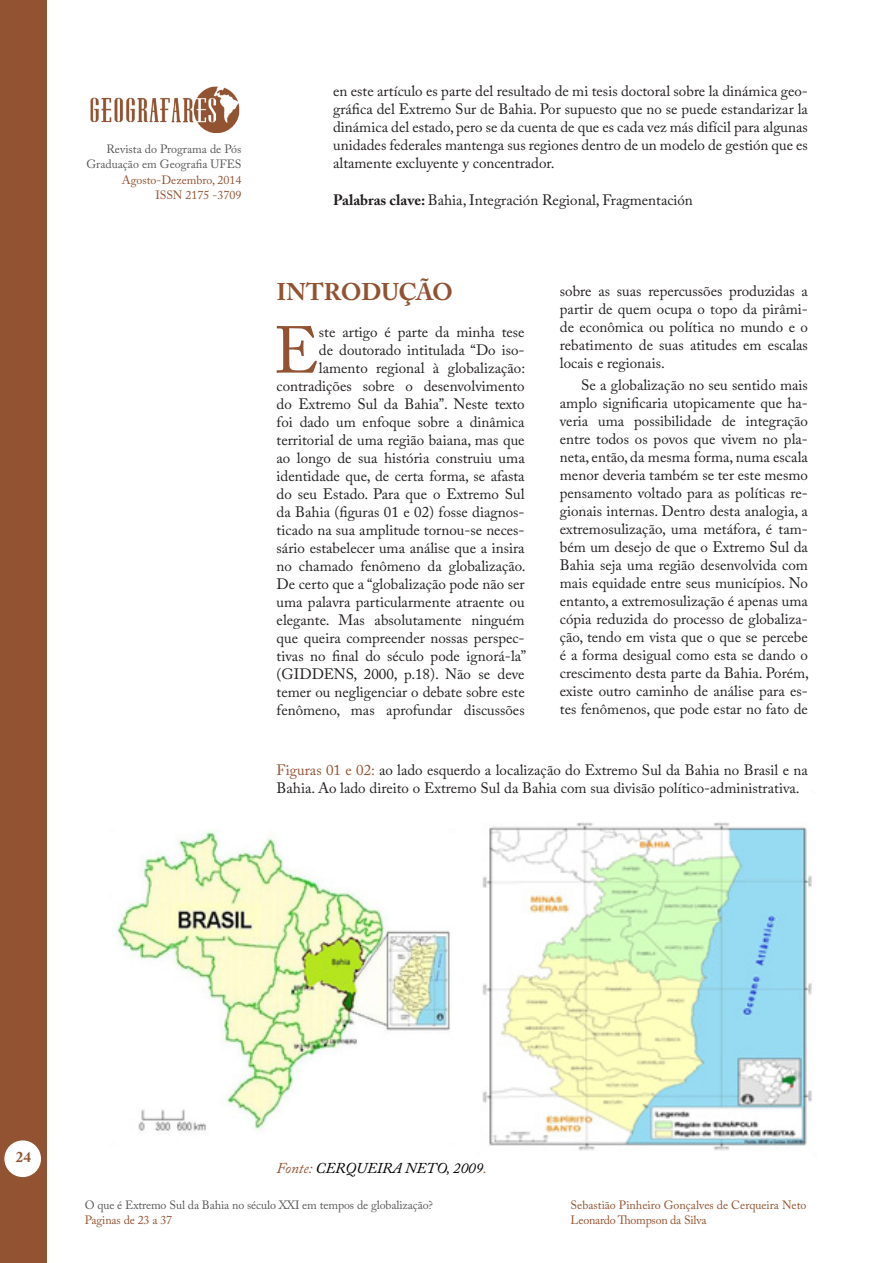
<style>
.page{position:relative;width:893px;height:1263px;background:#fff}
.page>*{position:absolute;margin:0;border:0;box-sizing:border-box;transform-origin:0 0}
.t1{font:65.7px "Adobe Caslon Pro";color:#915331}
.t2{font:700 24px "Adobe Caslon Pro";letter-spacing:-.01em;color:#915331}
.t3{font:15px/18px "Adobe Caslon Pro";color:#231f20;text-align:justify}
.t4{font:italic 15px "Adobe Caslon Pro";color:#000}
.t5{font:700 15px "Adobe Caslon Pro";color:#915331}
.t6{font:12px/14.9px "Adobe Caslon Pro";color:#915331;text-align:right}
.t7{font:12px/14.4px "Adobe Caslon Pro";letter-spacing:-.01em;color:#57585a;text-align:right}
.s1{font-weight:700}
.s2{color:#915331}
</style>
<div class="page">
<div style="left:0;top:0;width:47px;height:1263px;background:#915331"></div>
<div style="left:4px;top:1140px;width:37px;height:37px;background:#fff;border-radius:50%"></div>
<img style="left:90px;top:86px;width:150px;height:47px">
<img style="left:117px;top:830px;width:333px;height:301px">
<img style="left:482px;top:822px;width:330px;height:329px">
<p class="t7" style="left:86px;top:142px;width:157px">Revista do Programa de Pós<br>Graduação em Geografia UFES</p>
<p class="t6" style="left:122px;top:173px;width:121px">Agosto-Dezembro, 2014<br>ISSN 2175 -3709</p>
<p class="t3" style="left:333px;top:82px;width:476px">en este artículo es parte del resultado de mi tesis doctoral sobre la dinámica geo&shy;gráfica del Extremo Sur de Bahia. Por supuesto que no se puede estandarizar la dinámica del estado, pero se da cuenta de que es cada vez más difícil para algunas unidades federales mantenga sus regiones dentro de un modelo de gestión que es altamente excluyente y concentrador.</p>
<p class="t3" style="left:333px;top:191px;width:361px"><span class="s1">Palabras clave:</span> Bahia, Integración Regional, Fragmentación</p>
<h2 class="t2" style="left:277px;top:277px;width:178px">INTRODUÇÃO</h2>
<h1 class="t1" style="left:274px;top:311px;width:47px">E</h1>
<p class="t3" style="left:277px;top:322px;width:251px;text-align:right">ste artigo é parte da minha tese<br>de doutorado intitulada “Do iso&shy;lamento regional à globalização: contradições sobre o desenvolvimento do Extremo Sul da Bahia”. Neste texto foi dado um enfoque sobre a dinâmica territorial de uma região baiana, mas que ao longo de sua história construiu uma identidade que, de certa forma, se afasta do seu Estado. Para que o Extremo Sul da Bahia (figuras 01 e 02) fosse diagnos&shy;ticado na sua amplitude tornou-se neces&shy;sário estabelecer uma análise que a insira no chamado fenômeno da globalização.<br>De certo que a “globalização pode não ser uma palavra particularmente atraente ou elegante. Mas absolutamente ninguém que queira compreender nossas perspec&shy;tivas no final do século pode ignorá-la” (GIDDENS, 2000, p.18). Não se deve temer ou negligenciar o debate sobre este fenômeno, mas aprofundar discussões</p>
<p class="t3" style="left:560px;top:282px;width:250px">sobre as suas repercussões produzidas a partir de quem ocupa o topo da pirâmi&shy;de econômica ou política no mundo e o rebatimento de suas atitudes em escalas locais e regionais.</p>
<p class="t3" style="left:560px;top:376px;width:251px;text-indent:21px">Se a globalização no seu sentido mais amplo significaria utopicamente que ha&shy;veria uma possibilidade de integração entre todos os povos que vivem no pla&shy;neta, então, da mesma forma, numa escala menor deveria também se ter este mesmo pensamento voltado para as políticas re&shy;gionais internas. Dentro desta analogia, a extremosulização, uma metáfora, é tam&shy;bém um desejo de que o Extremo Sul da Bahia seja uma região desenvolvida com mais equidade entre seus municípios. No entanto, a extremosulização é apenas uma cópia reduzida do processo de globaliza&shy;ção, tendo em vista que o que se percebe é a forma desigual como esta se dando o crescimento desta parte da Bahia. Porém, existe outro caminho de análise para es&shy;tes fenômenos, que pode estar no fato de</p>
<p class="t3" style="left:277px;top:761px;width:533px"><span class="s2">Figuras 01 e 02:</span> ao lado esquerdo a localização do Extremo Sul da Bahia no Brasil e na<br>Bahia. Ao lado direito o Extremo Sul da Bahia com sua divisão político-administrativa.</p>
<p class="t5" style="left:16px;top:1147px;width:16px">24</p>
<p class="t4" style="left:277px;top:1159px;width:212px"><span class="s2">Fonte:</span> CERQUEIRA NETO, 2009<span class="s2">.</span></p>
<p class="t7" style="left:85px;top:1197px;width:350px">O que é Extremo Sul da Bahia no século XXI em tempos de globalização?</p>
<p class="t6" style="left:85px;top:1212px;width:89px">Paginas de 23 a 37</p>
<p class="t6" style="left:570px;top:1197px;width:237px;text-align:left">Sebastião Pinheiro Gonçalves de Cerqueira Neto<br>Leonardo Thompson da Silva</p>
</div>
